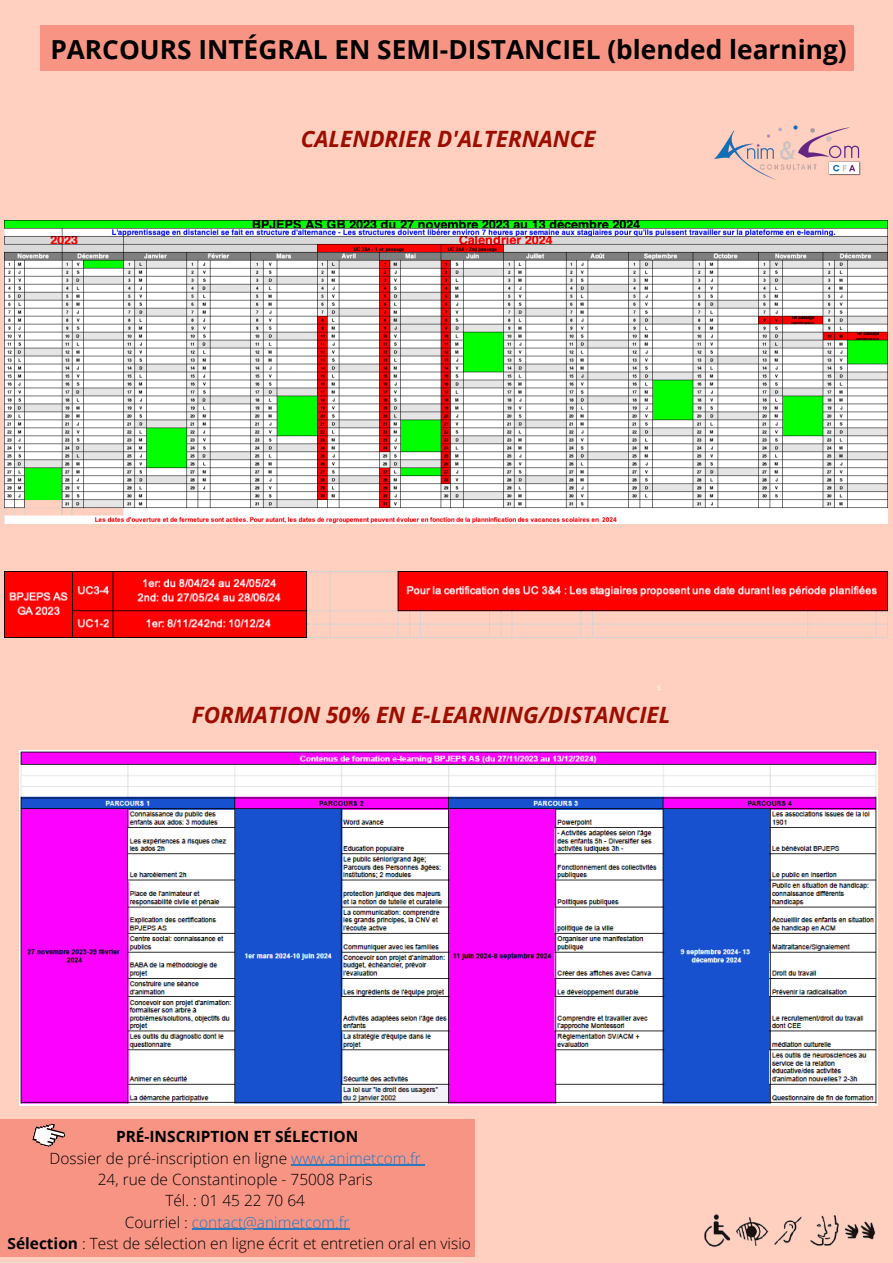
<style>
.page{position:relative;width:893px;height:1263px;background:#ffcfbf}
.page>*{position:absolute;margin:0;border:0;box-sizing:border-box;transform-origin:0 0}
.t1{font:700 26.25px "Open Sans";color:#000}
.t2{font:italic 700 22.5px "Open Sans";color:#9d0d00}
.t3{font:300 15.45px "Open Sans";color:#000}
.t4{font:300 15.45px "Open Sans";color:#2d79bc}
.t5{font:700 15.45px "Open Sans";color:#000}
.t6{font:8.25px "Open Sans";color:#fefefe}
.s1{color:#2d79bc}
.s2{color:#000}
.s3{font-weight:700}
</style>
<div class="page">
<div style="left:0;top:1119px;width:474px;height:138px;background:#f89484"></div>
<svg style="left:32px;top:1123px;width:34px;height:24px"></svg>
<div style="left:40px;top:25px;width:813px;height:46px;background:#f89484"></div>
<img style="left:714px;top:125px;width:147px;height:55px">
<img style="left:704px;top:1214px;width:172px;height:33px">
<img style="left:4px;top:221px;width:883px;height:303px">
<img style="left:4px;top:571px;width:883px;height:67px">
<img style="left:20px;top:751px;width:857px;height:355px">
<hr style="left:291px;top:1165px;width:130px;height:1px;background:#2d79bc">
<hr style="left:192px;top:1229px;width:157px;height:1px;background:#2d79bc">
<p class="t1" style="left:50px;top:31px;width:798px">PARCOURS INTÉGRAL EN SEMI-DISTANCIEL (blended learning)</p>
<p class="t2" style="left:301px;top:122px;width:296px">CALENDRIER D'ALTERNANCE</p>
<p class="t6" style="left:657px;top:681px;width:5px">s</p>
<p class="t2" style="left:192px;top:699px;width:480px">FORMATION 50% EN E-LEARNING/DISTANCIEL</p>
<p class="t5" style="left:116px;top:1126px;width:244px">PRÉ-INSCRIPTION ET SÉLECTION</p>
<p class="t3" style="left:50px;top:1147px;width:373px">Dossier de pré-inscription en ligne <span class="s1">www.animetcom.fr</span></p>
<p class="t3" style="left:98px;top:1168px;width:276px">24, rue de Constantinople - 75008 Paris</p>
<p class="t3" style="left:165px;top:1190px;width:141px">Tél. : 01 45 22 70 64</p>
<p class="t4" style="left:125px;top:1211px;width:226px"><span class="s2">Courriel :</span> contact@animetcom.fr</p>
<p class="t3" style="left:8px;top:1232px;width:465px"><span class="s3">Sélection</span> : Test de sélection en ligne écrit et entretien oral en visio</p>
</div>
